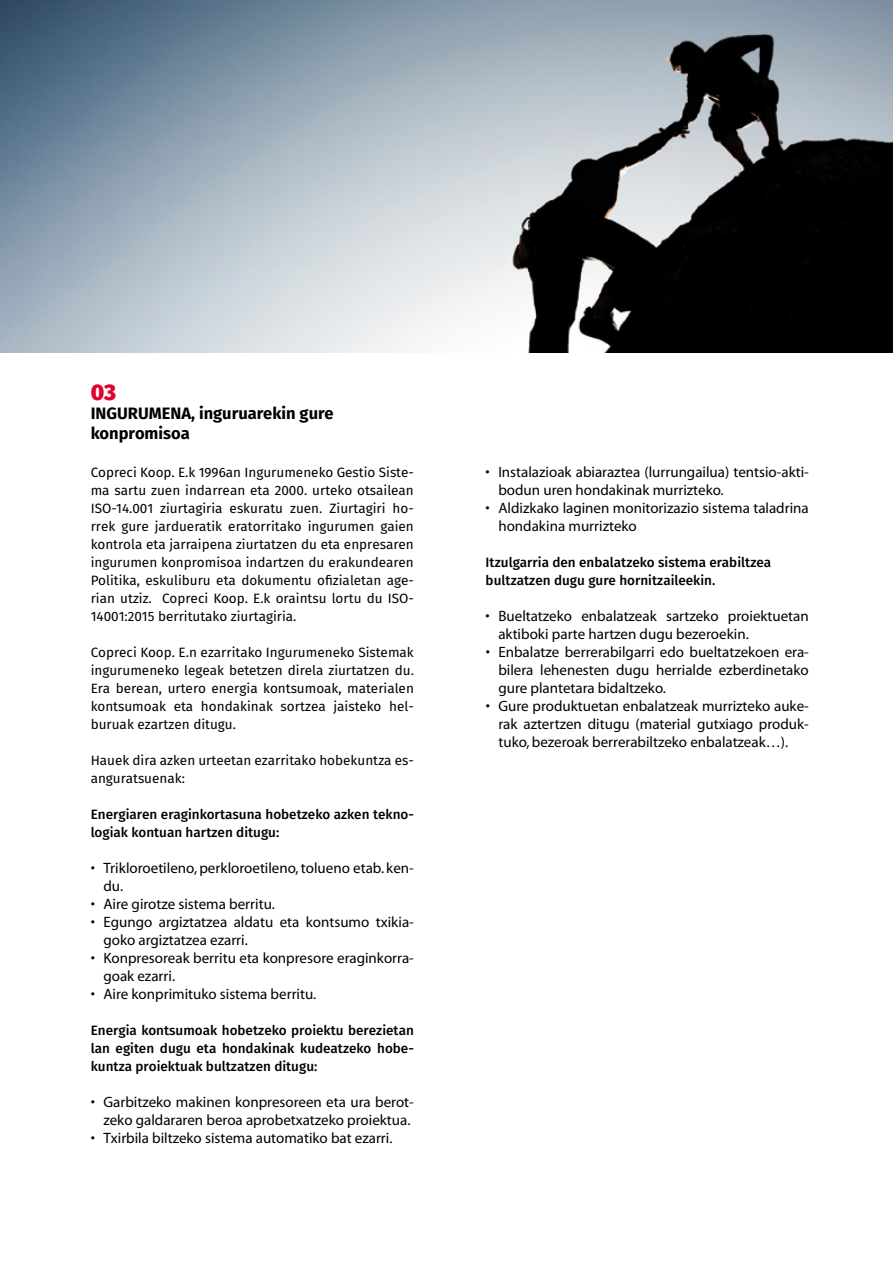
<style>
.page{position:relative;width:893px;height:1263px;background:#fff}
.page>*{position:absolute;margin:0;border:0;box-sizing:border-box;transform-origin:0 0}
.t1{font:800 22.5px "Fira Sans";color:#e2002f}
.t2{font:700 16.5px/19.8px "Fira Sans";color:#000}
.t3{font:15px/18px "Myriad";color:#000}
.t4{font:13.5px/18px "Fira Sans";color:#000;text-align:justify}
.t5{font:500 13.5px/18px "Fira Sans";color:#000}
</style>
<div class="page">
<img style="left:0;top:0;width:893px;height:353px">
<h1 class="t1" style="left:91px;top:376px;width:27px">03</h1>
<p class="t2" style="left:91px;top:404px;width:245px">INGURUMENA, inguruarekin gure konpromisoa</p>
<p class="t4" style="left:91px;top:463px;width:325px">Copreci Koop. E.k 1996an Ingurumeneko Gestio Siste&shy;ma sartu zuen indarrean eta 2000. urteko otsailean ISO-14.001 ziurtagiria eskuratu zuen. Ziurtagiri ho&shy;rrek gure jardueratik eratorritako ingurumen gaien kontrola eta jarraipena ziurtatzen du eta enpresaren ingurumen konpromisoa indartzen du erakundearen Politika, eskuliburu eta dokumentu ofizialetan age&shy;rian utziz. Copreci Koop. E.k oraintsu lortu du ISO-14001:2015 berritutako ziurtagiria.</p>
<p class="t4" style="left:91px;top:643px;width:325px">Copreci Koop. E.n ezarritako Ingurumeneko Sistemak ingurumeneko legeak betetzen direla ziurtatzen du.<br>Era berean, urtero energia kontsumoak, materialen kontsumoak eta hondakinak sortzea jaisteko hel&shy;buruak ezartzen ditugu.</p>
<p class="t4" style="left:91px;top:751px;width:325px">Hauek dira azken urteetan ezarritako hobekuntza es&shy;anguratsuenak:</p>
<p class="t5" style="left:91px;top:805px;width:325px">Energiaren eraginkortasuna hobetzeko azken tekno&shy;logiak kontuan hartzen ditugu:</p>
<p class="t3" style="left:103px;top:860px;width:312px;text-indent:-13px">• Trikloroetileno, perkloroetileno,tolueno etab. ken&shy;du.</p>
<p class="t3" style="left:91px;top:896px;width:186px">• Aire girotze sistema berritu.</p>
<p class="t3" style="left:103px;top:914px;width:312px;text-indent:-13px">• Egungo argiztatzea aldatu eta kontsumo txikia&shy;goko argiztatzea ezarri.</p>
<p class="t3" style="left:103px;top:950px;width:312px;text-indent:-13px">• Konpresoreak berritu eta konpresore eraginkorra&shy;goak ezarri.</p>
<p class="t3" style="left:91px;top:986px;width:227px">• Aire konprimituko sistema berritu.</p>
<p class="t5" style="left:91px;top:1021px;width:325px;text-align:justify">Energia kontsumoak hobetzeko proiektu berezietan lan egiten dugu eta hondakinak kudeatzeko hobe&shy;kuntza proiektuak bultzatzen ditugu:</p>
<p class="t3" style="left:91px;top:1094px;width:325px;text-align:right">• Garbitzeko makinen konpresoreen eta ura berot&shy;zeko galdararen beroa aprobetxatzeko proiektua.</p>
<p class="t3" style="left:91px;top:1130px;width:303px">• Txirbila biltzeko sistema automatiko bat ezarri.</p>
<p class="t3" style="left:498px;top:463px;width:312px;text-indent:-13px">• Instalazioak abiaraztea (lurrungailua) tentsio-akti&shy;bodun uren hondakinak murrizteko.</p>
<p class="t3" style="left:498px;top:499px;width:312px;text-indent:-13px">• Aldizkako laginen monitorizazio sistema taladrina hondakina murrizteko</p>
<p class="t5" style="left:486px;top:553px;width:287px">Itzulgarria den enbalatzeko sistema erabiltzea bultzatzen dugu gure hornitzaileekin.</p>
<p class="t3" style="left:498px;top:607px;width:312px;text-indent:-13px">• Bueltatzeko enbalatzeak sartzeko proiektuetan aktiboki parte hartzen dugu bezeroekin.</p>
<p class="t3" style="left:498px;top:643px;width:312px;text-align:justify;text-indent:-13px">• Enbalatze berrerabilgarri edo bueltatzekoen era&shy;bilera lehenesten dugu herrialde ezberdinetako gure plantetara bidaltzeko.</p>
<p class="t3" style="left:498px;top:697px;width:312px;text-align:justify;text-indent:-13px">• Gure produktuetan enbalatzeak murrizteko auke&shy;rak aztertzen ditugu (material gutxiago produk&shy;tuko, bezeroak berrerabiltzeko enbalatzeak…).</p>
</div>
